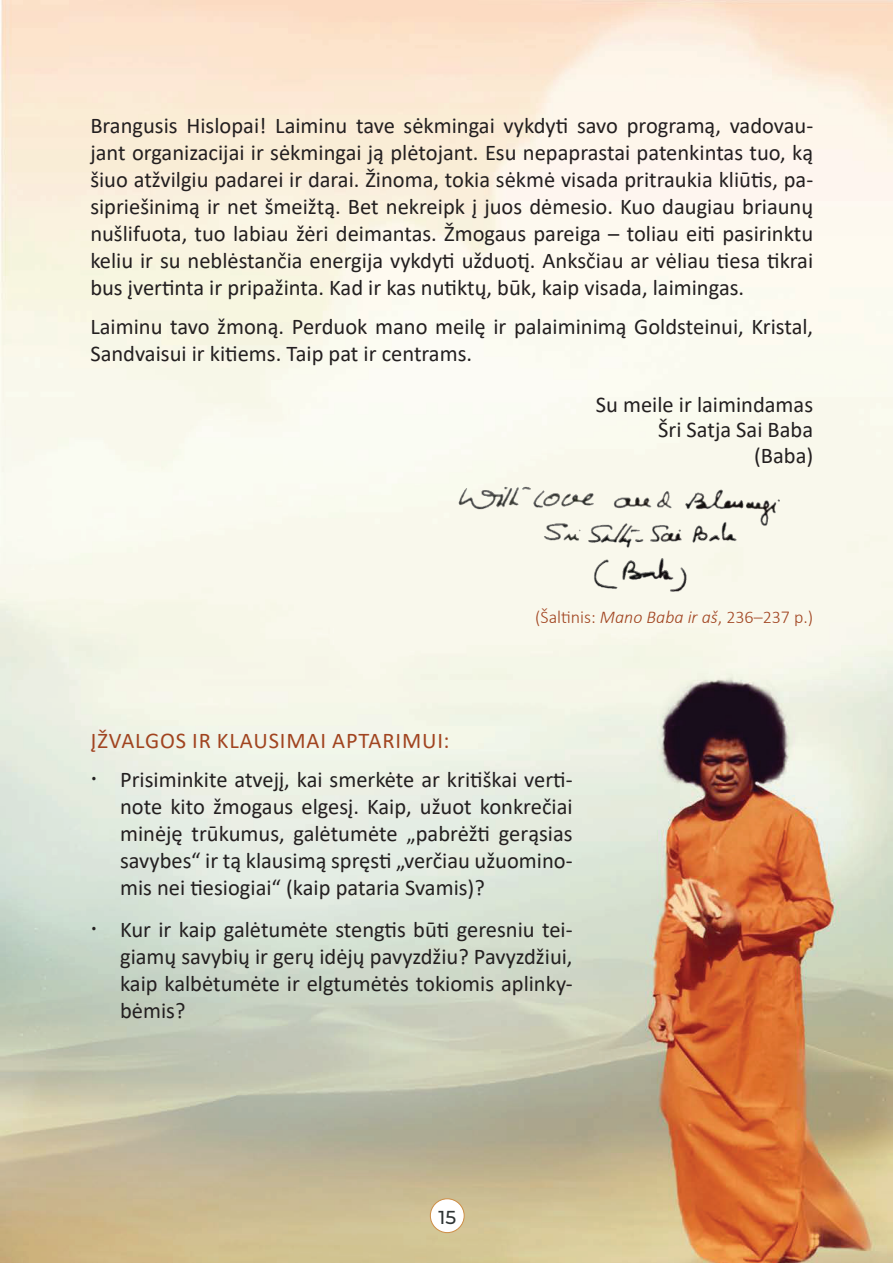
<style>
.page{position:relative;width:893px;height:1263px;background:#fff}
.page>*{position:absolute;margin:0;border:0;box-sizing:border-box;transform-origin:0 0}
.t1{font:22.5px/27px "Calibri";color:#231f20;text-align:justify}
.t2{font:22.5px "Calibri";letter-spacing:.04em;color:#a14420}
.t3{font:500 18.75px "Montserrat";color:#2e3434}
.t4{font:300 18px "Calibri";color:#a14420}
.s1{font-style:italic}
</style>
<div class="page">
<img style="left:0;top:0;width:893px;height:1263px">
<img style="left:430px;top:473px;width:397px;height:121px">
<div style="left:430px;top:1199px;width:34px;height:33px;background:#fff;border-radius:50%"></div>
<div style="left:430px;top:1198px;width:34px;height:35px;border:1px solid #ce8d45;border-radius:50%"></div>
<svg style="left:92px;top:777px;width:3px;height:4px"></svg>
<svg style="left:92px;top:927px;width:3px;height:4px"></svg>
<p class="t1" style="left:90px;top:111px;width:724px">Brangusis Hislopai! Laiminu tave sėkmingai vykdyti savo programą, vadovau&shy;jant organizacijai ir sėkmingai ją plėtojant. Esu nepaprastai patenkintas tuo, ką šiuo atžvilgiu padarei ir darai. Žinoma, tokia sėkmė visada pritraukia kliūtis, pa&shy;sipriešinimą ir net šmeižtą. Bet nekreipk į juos dėmesio. Kuo daugiau briaunų nušlifuota, tuo labiau žėri deimantas. Žmogaus pareiga – toliau eiti pasirinktu keliu ir su neblėstančia energija vykdyti užduotį. Anksčiau ar vėliau tiesa tikrai bus įvertinta ir pripažinta. Kad ir kas nutiktų, būk, kaip visada, laimingas.</p>
<p class="t1" style="left:90px;top:312px;width:724px">Laiminu tavo žmoną. Perduok mano meilę ir palaiminimą Goldsteinui, Kristal,<br>Sandvaisui ir kitiems. Taip pat ir centrams.</p>
<p class="t1" style="left:596px;top:391px;width:219px;line-height:25.5px;text-align:right">Su meile ir laimindamas<br>Šri Satja Sai Baba (Baba)</p>
<p class="t4" style="left:535px;top:605px;width:280px">(Šaltinis: <span class="s1">Mano Baba ir aš</span>, 236–237 p.)</p>
<p class="t2" style="left:91px;top:725px;width:360px">ĮŽVALGOS IR KLAUSIMAI APTARIMUI:</p>
<p class="t1" style="left:120px;top:766px;width:454px">Prisiminkite atvejį, kai smerkėte ar kritiškai verti&shy;note kito žmogaus elgesį. Kaip, užuot konkrečiai minėję trūkumus, galėtumėte „pabrėžti gerąsias savybes“ ir tą klausimą spręsti „verčiau užuomino&shy;mis nei tiesiogiai“ (kaip pataria Svamis)?</p>
<p class="t1" style="left:120px;top:916px;width:454px">Kur ir kaip galėtumėte stengtis būti geresniu tei&shy;giamų savybių ir gerų idėjų pavyzdžiu? Pavyzdžiui, kaip kalbėtumėte ir elgtumėtės tokiomis aplinky&shy;bėmis?</p>
<p class="t3" style="left:438px;top:1204px;width:19px">15</p>
</div>
